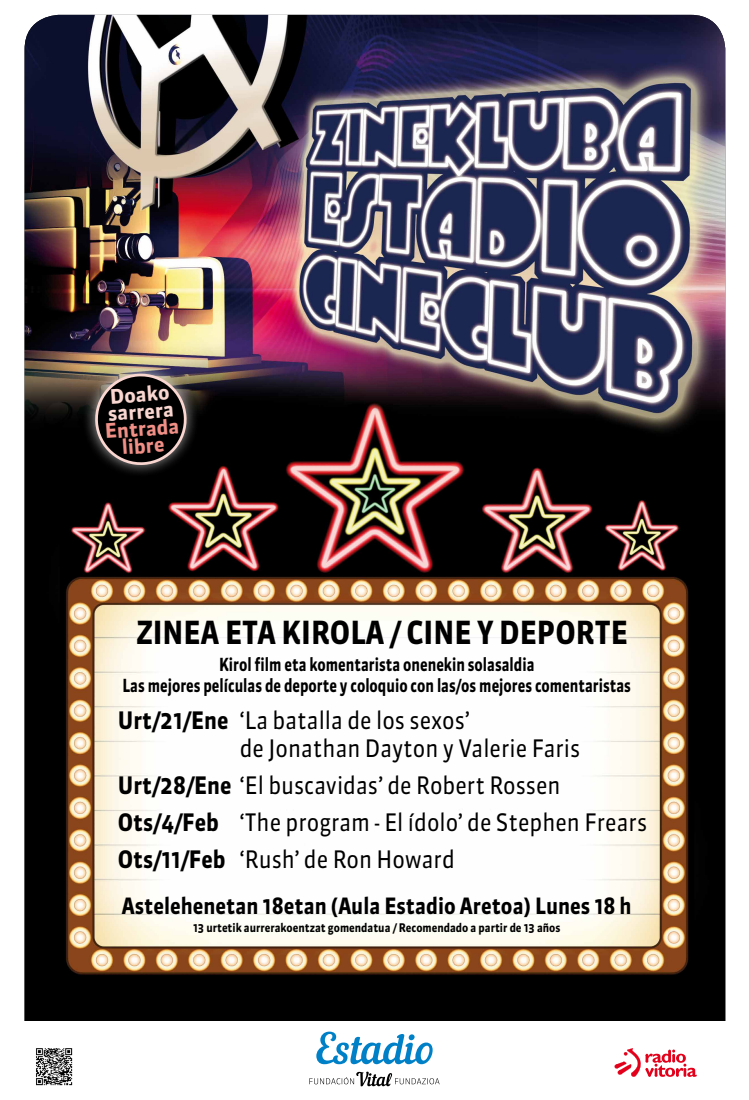
<style>
.page{position:relative;width:749px;height:1100px;background:#fff}
.page>*{position:absolute;margin:0;border:0;box-sizing:border-box;transform-origin:0 0}
.t1{font:700 31.76px "Sanuk";color:#000;scale:.9 1}
.t2{font:24px/37.1px "Sanuk";color:#000;scale:.9 1}
.t3{font:700 22.4px "Sanuk";color:#000;scale:.9 1}
.t4{font:700 20px/17.1px "Sanuk";color:#fad6d0}
.t5{font:700 20px/17.1px "Sanuk";color:#f08f86;text-align:center}
.t6{font:700 18px/21.1px "Sanuk";color:#000;text-align:center;scale:.8 1}
.t7{font:700 11.88px "Sanuk";color:#000;scale:.9 1}
.s1{font-weight:700}
</style>
<div class="page">
<img style="left:25px;top:15px;width:700px;height:1006px">
<img style="left:78px;top:356px;width:126px;height:126px">
<svg style="left:316px;top:1031px;width:116px;height:33px"></svg>
<svg style="left:309px;top:1072px;width:130px;height:14px"></svg>
<img style="left:36px;top:1048px;width:37px;height:38px">
<svg style="left:614px;top:1048px;width:82px;height:29px"></svg>
<p class="t4" style="left:106px;top:388px;width:67px;rotate:-4deg">Doako sarrera</p>
<p class="t5" style="left:104px;top:423px;width:76px;rotate:-4deg">Entrada libre</p>
<h1 class="t1" style="left:136px;top:613px;width:547px">ZINEA ETA KIROLA / CINE Y DEPORTE</h1>
<p class="t6" style="left:122px;top:654px;width:636px">Kirol film eta komentarista onenekin solasaldia<br>Las mejores películas de deporte y coloquio con las/os mejores comentaristas</p>
<p class="t2" style="left:240px;top:706px;width:379px;line-height:28px;text-indent:-122px"><span class="s1">Urt/21/Ene</span> ‘La batalla de los sexos’<br>de Jonathan Dayton y Valerie Faris</p>
<p class="t2" style="left:118px;top:766px;width:589px"><span class="s1">Urt/28/Ene</span> ‘El buscavidas’ de Robert Rossen<br><span class="s1">Ots/4/Feb</span> ‘The program - El ídolo’ de Stephen Frears<br><span class="s1">Ots/11/Feb</span> ‘Rush’ de Ron Howard</p>
<p class="t3" style="left:122px;top:891px;width:567px">Astelehenetan 18etan (Aula Estadio Aretoa) Lunes 18 h</p>
<p class="t7" style="left:193px;top:920px;width:409px">13 urtetik aurrerakoentzat gomendatua / Recomendado a partir de 13 años</p>
</div>
